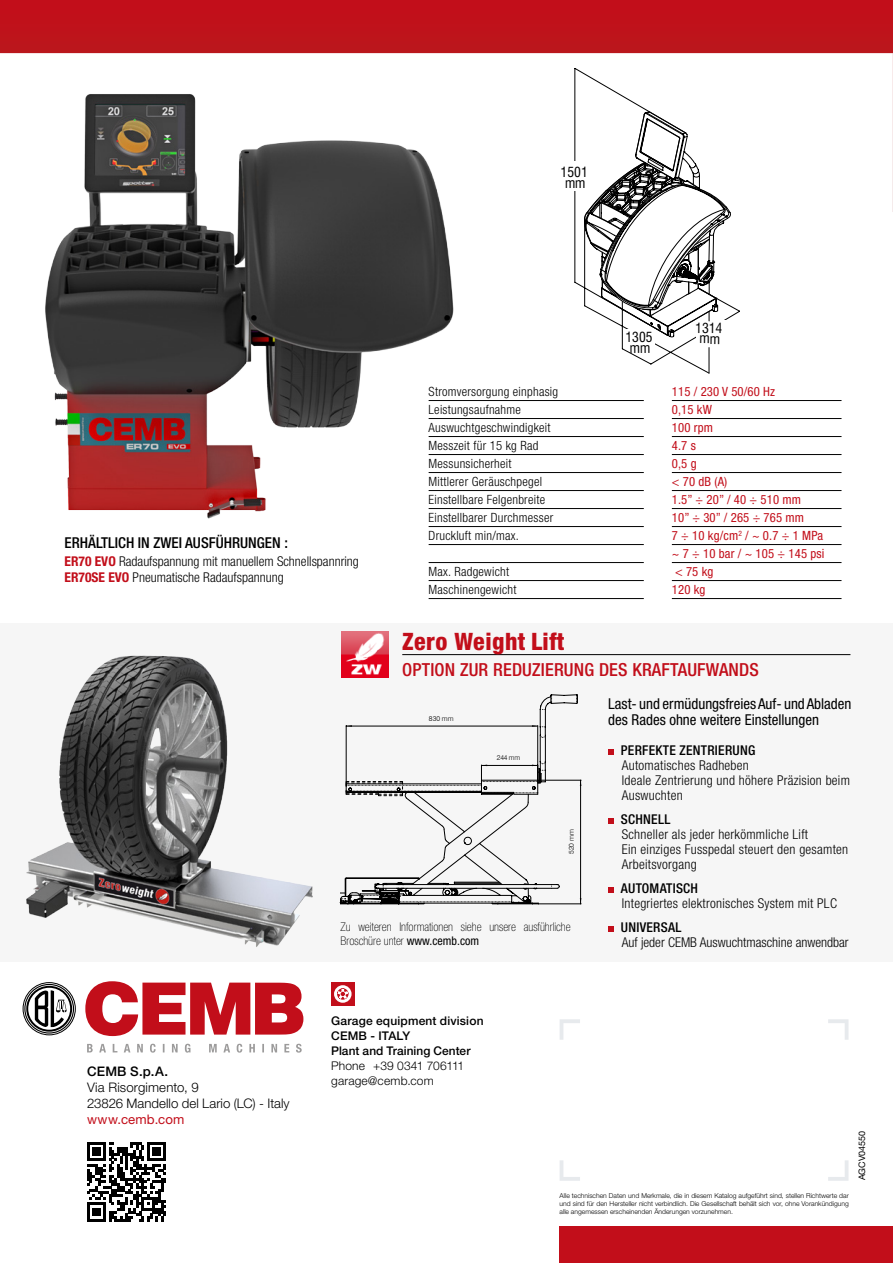
<style>
.page{position:relative;width:893px;height:1263px;background:#fff}
.page>*{position:absolute;margin:0;border:0;box-sizing:border-box;transform-origin:0 0}
.t1{font:800 condensed 24px "Helvetica Neue LT Std";letter-spacing:.02em;color:#c20e1a}
.t2{font:500 condensed 18px "Helvetica Neue LT Std";letter-spacing:.01em;color:#c20e1a}
.t3{font:condensed 15px/16.5px "Helvetica Neue LT Std";color:#000}
.t4{font:500 condensed 15px "Helvetica Neue LT Std";color:#000}
.t5{font:condensed 13.65px/10.8px "Swiss 721 BT";letter-spacing:-.005em;color:#000;text-align:center}
.t6{font:300 condensed 13.5px/15px "Helvetica Neue LT Std";letter-spacing:.02em;color:#000}
.t7{font:300 condensed 13.5px/16.5px "Helvetica Neue LT Std";color:#000}
.t8{font:500 condensed 13.5px "Helvetica Neue LT Std";letter-spacing:.02em;color:#000}
.t9{font:300 13.2px/15.9px "Helvetica Neue LT Std";letter-spacing:.005em;color:#000}
.t10{font:13.2px "Helvetica Neue LT Std";letter-spacing:.015em;color:#c20e1a}
.t11{font:500 13.2px "Helvetica Neue LT Std";color:#000}
.t12{font:300 condensed 12.75px/18px "Helvetica Neue LT Std";letter-spacing:.02em;color:#000}
.t13{font:condensed 12.75px/18px "Helvetica Neue LT Std";letter-spacing:.01em;color:#c20e1a}
.t14{font:100 condensed 12px/13.5px "Helvetica Neue LT Std";color:#000}
.t15{font:500 12px/15px "Helvetica Neue LT Std";letter-spacing:.015em;color:#000}
.t16{font:300 12px/15px "Helvetica Neue LT Std";letter-spacing:.015em;color:#000}
.t17{font:9px "Helvetica Neue LT Std";color:#000}
.t18{font:300 7.05px "Swiss 721 BT";color:#000}
.t19{font:300 6.75px/8.1px "Helvetica Neue LT Std";color:#000;text-align:justify}
.s1{font-weight:700;color:#c20e1a}
.s2{font-weight:400}
</style>
<div class="page">
<img style="left:45px;top:212px;width:422px;height:307px">
<svg style="left:0;top:0;width:893px;height:212px"></svg>
<div style="left:560px;top:1227px;width:333px;height:36px;background:#c20e1a"></div>
<svg style="left:560px;top:1019px;width:20px;height:21px"></svg>
<svg style="left:560px;top:1160px;width:20px;height:21px"></svg>
<svg style="left:828px;top:1019px;width:20px;height:21px"></svg>
<svg style="left:828px;top:1160px;width:20px;height:21px"></svg>
<hr style="left:672px;top:400px;width:169px;height:1px;background:#000">
<hr style="left:672px;top:418px;width:169px;height:1px;background:#000">
<hr style="left:672px;top:436px;width:169px;height:1px;background:#000">
<hr style="left:672px;top:454px;width:169px;height:1px;background:#000">
<hr style="left:672px;top:472px;width:169px;height:1px;background:#000">
<hr style="left:672px;top:490px;width:169px;height:1px;background:#000">
<hr style="left:672px;top:508px;width:169px;height:1px;background:#000">
<hr style="left:672px;top:526px;width:169px;height:1px;background:#000">
<hr style="left:672px;top:544px;width:169px;height:1px;background:#000">
<hr style="left:672px;top:562px;width:169px;height:1px;background:#000">
<hr style="left:672px;top:580px;width:169px;height:1px;background:#000">
<hr style="left:672px;top:598px;width:169px;height:1px;background:#000">
<div style="left:331px;top:982px;width:23px;height:24px;background:#c20e1a"></div>
<svg style="left:334px;top:985px;width:18px;height:18px"></svg>
<svg style="left:35px;top:990px;width:32px;height:37px"></svg>
<div style="left:26px;top:986px;width:46px;height:46px;border:2px solid #000;border-radius:50%"></div>
<div style="left:24px;top:984px;width:50px;height:49px;border:1px solid #000;border-radius:50%"></div>
<div style="left:23px;top:982px;width:53px;height:53px;border:1px solid #000;border-radius:50%"></div>
<svg style="left:85px;top:981px;width:218px;height:55px"></svg>
<svg style="left:87px;top:1044px;width:215px;height:9px"></svg>
<div style="left:0;top:623px;width:893px;height:339px;background:#f6f6f6"></div>
<svg style="left:345px;top:696px;width:233px;height:84px"></svg>
<hr style="left:537px;top:726px;width:1px;height:55px;background:#000">
<hr style="left:580px;top:780px;width:1px;height:124px;background:#000">
<hr style="left:538px;top:903px;width:43px;height:1px;background:#000">
<hr style="left:538px;top:780px;width:43px;height:1px;background:#000">
<hr style="left:346px;top:726px;width:192px;height:1px;background:#000">
<hr style="left:346px;top:726px;width:1px;height:59px;background:#000">
<svg style="left:532px;top:725px;width:13px;height:2px"></svg>
<svg style="left:340px;top:761px;width:220px;height:144px"></svg>
<img style="left:26px;top:655px;width:287px;height:292px">
<img style="left:342px;top:631px;width:47px;height:47px">
<svg style="left:574px;top:68px;width:166px;height:249px"></svg>
<div style="left:555px;top:162px;width:43px;height:29px;background:#fff"></div>
<hr style="left:429px;top:400px;width:215px;height:1px;background:#000">
<hr style="left:429px;top:418px;width:215px;height:1px;background:#000">
<hr style="left:429px;top:436px;width:215px;height:1px;background:#000">
<hr style="left:429px;top:454px;width:215px;height:1px;background:#000">
<hr style="left:429px;top:472px;width:215px;height:1px;background:#000">
<hr style="left:429px;top:490px;width:215px;height:1px;background:#000">
<hr style="left:429px;top:508px;width:215px;height:1px;background:#000">
<hr style="left:429px;top:526px;width:215px;height:1px;background:#000">
<hr style="left:429px;top:544px;width:215px;height:1px;background:#000">
<hr style="left:429px;top:562px;width:215px;height:1px;background:#000">
<hr style="left:429px;top:580px;width:215px;height:1px;background:#000">
<hr style="left:429px;top:598px;width:215px;height:1px;background:#000">
<svg style="left:608px;top:749px;width:6px;height:5px"></svg>
<svg style="left:608px;top:818px;width:6px;height:5px"></svg>
<svg style="left:608px;top:887px;width:6px;height:5px"></svg>
<svg style="left:608px;top:926px;width:6px;height:5px"></svg>
<hr style="left:402px;top:654px;width:448px;height:1px;background:#000">
<svg style="left:87px;top:1142px;width:79px;height:79px"></svg>
<svg style="left:584px;top:111px;width:147px;height:262px"></svg>
<h3 class="t5" style="left:561px;top:166px;width:29px">1501 mm</h3>
<h3 class="t4" style="left:65px;top:533px;width:225px">ERHÄLTLICH IN ZWEI AUSFÜHRUNGEN :</h3>
<h3 class="t7" style="left:65px;top:552px;width:296px"><span class="s1">ER70 EVO</span> Radaufspannung mit manuellem Schnellspannring<br><span class="s1">ER70SE EVO</span> Pneumatische Radaufspannung</h3>
<h3 class="t12" style="left:429px;top:383px;width:131px">Stromversorgung einphasig<br>Leistungsaufnahme<br>Auswuchtgeschwindigkeit<br>Messzeit für 15 kg Rad<br>Messunsicherheit<br>Mittlerer Geräuschpegel<br>Einstellbare Felgenbreite<br>Einstellbarer Durchmesser<br>Druckluft min/max.</h3>
<h3 class="t12" style="left:429px;top:563px;width:89px">Max. Radgewicht<br>Maschinengewicht</h3>
<h3 class="t5" style="left:625px;top:332px;width:29px">1305</h3>
<h3 class="t5" style="left:630px;top:342px;width:22px">mm</h3>
<h3 class="t5" style="left:695px;top:322px;width:29px;rotate:1deg">1314</h3>
<h3 class="t13" style="left:672px;top:383px;width:154px">115 / 230 V 50/60 Hz<br>0,15 kW<br>100 rpm<br>4.7 s<br>0,5 g<br>&lt; 70 dB (A)<br>1.5” ÷ 20” / 40 ÷ 510 mm<br>10” ÷ 30” / 265 ÷ 765 mm<br>7 ÷ 10 kg/cm<sup>2</sup> / ~ 0.7 ÷ 1 MPa ~ 7 ÷ 10 bar / ~ 105 ÷ 145 psi &lt; 75 kg<br>120 kg</h3>
<h1 class="t1" style="left:402px;top:627px;width:164px">Zero Weight Lift</h1>
<h2 class="t2" style="left:402px;top:658px;width:358px">OPTION ZUR REDUZIERUNG DES KRAFTAUFWANDS</h2>
<p class="t18" style="left:429px;top:714px;width:26px">830 mm</p>
<h3 class="t3" style="left:608px;top:695px;width:245px">Last- und ermüdungsfreies Auf- und Abladen des Rades ohne weitere Einstellungen</h3>
<h3 class="t11" style="left:87px;top:1063px;width:82px">CEMB S.p.A.</h3>
<h3 class="t9" style="left:87px;top:1079px;width:204px">Via Risorgimento, 9<br>23826 Mandello del Lario (LC) - Italy</h3>
<h3 class="t10" style="left:87px;top:1111px;width:99px">www.cemb.com</h3>
<p class="t18" style="left:497px;top:753px;width:25px">244 mm</p>
<p class="t18" style="left:567px;top:854px;width:26px;rotate:-90deg">520 mm</p>
<h3 class="t14" style="left:340px;top:920px;width:232px">Zu weiteren Informationen siehe unsere ausführliche<br>Broschüre unter <span class="s2">www.cemb.com</span></h3>
<h3 class="t8" style="left:621px;top:742px;width:136px">PERFEKTE ZENTRIERUNG</h3>
<h3 class="t6" style="left:622px;top:757px;width:230px">Automatisches Radheben<br>Ideale Zentrierung und höhere Präzision beim<br>Auswuchten</h3>
<h3 class="t8" style="left:621px;top:811px;width:51px">SCHNELL</h3>
<h3 class="t6" style="left:622px;top:826px;width:228px">Schneller als jeder herkömmliche Lift<br>Ein einziges Fusspedal steuert den gesamten<br>Arbeitsvorgang</h3>
<h3 class="t8" style="left:621px;top:880px;width:79px">AUTOMATISCH</h3>
<h3 class="t6" style="left:622px;top:895px;width:217px">Integriertes elektronisches System mit PLC</h3>
<h3 class="t8" style="left:621px;top:919px;width:62px">UNIVERSAL</h3>
<h3 class="t7" style="left:622px;top:934px;width:228px">Auf jeder CEMB Auswuchtmaschine anwendbar</h3>
<h3 class="t15" style="left:331px;top:1013px;width:154px">Garage equipment division<br>CEMB - ITALY<br>Plant and Training Center</h3>
<h3 class="t16" style="left:331px;top:1058px;width:135px">Phone +39 0341 706111 garage@cemb.com</h3>
<p class="t19" style="left:560px;top:1192px;width:291px">Alle technischen Daten und Merkmale, die in diesem Katalog aufgeführt sind, stellen Richtwerte dar und sind für den Hersteller nicht verbindlich. Die Gesellschaft behält sich vor, ohne Vorankündigung alle angemessen erscheinenden Änderungen vorzunehmen.</p>
<h3 class="t17" style="left:856px;top:1180px;width:51px;rotate:-90deg">AGCV04550</h3>
</div>
